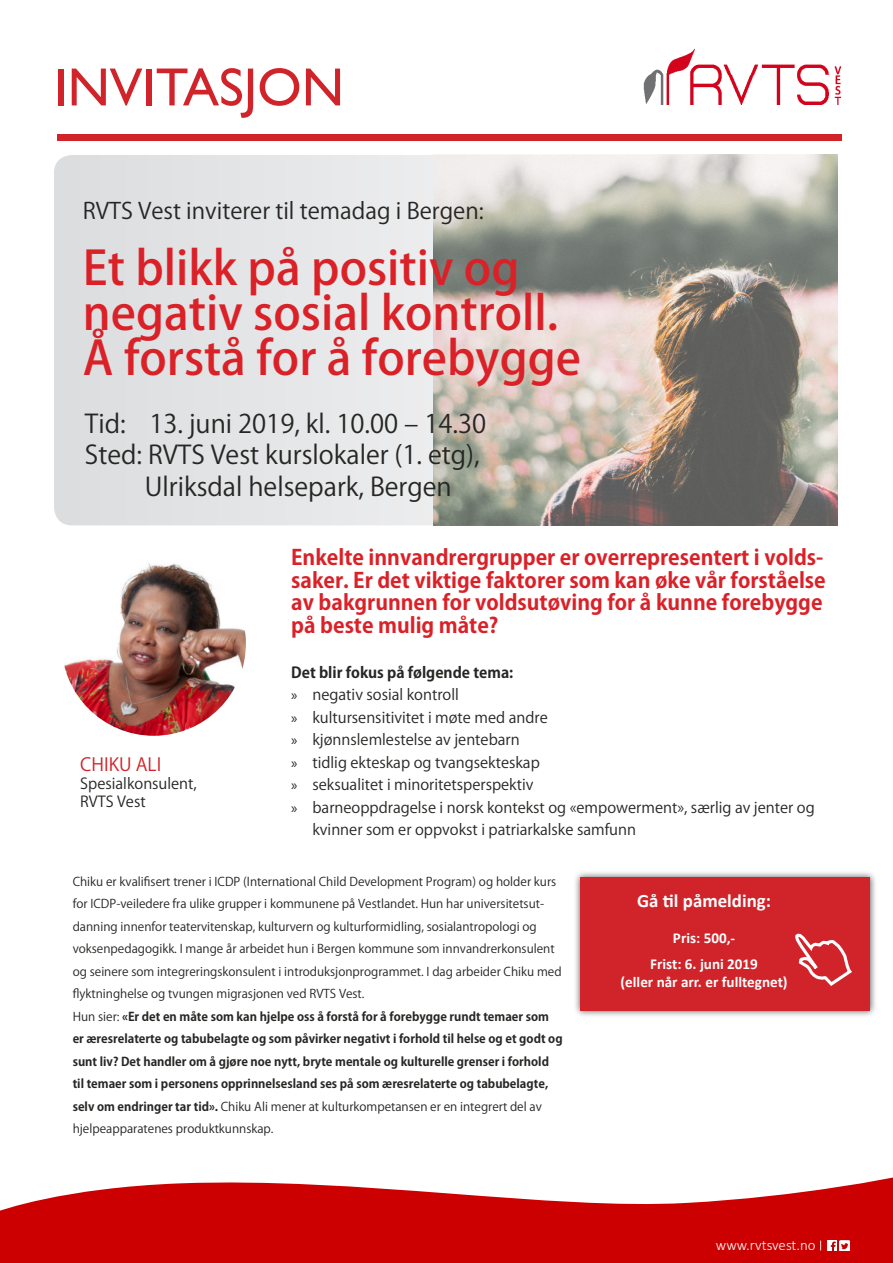
<style>
.page{position:relative;width:893px;height:1263px;background:#fff}
.page>*{position:absolute;margin:0;border:0;box-sizing:border-box;transform-origin:0 0}
.t1{font:54px "Gill Sans";color:#d1232a}
.t2{font:500 46.5px "Koz Go Pr 6 N";color:#da2128}
.t3{font:25.5px "Koz Go Pr 6 N";color:#262624}
.t4{font:22.5px "Koz Go Pr 6 N";color:#262624}
.t5{font:700 21px/22.5px "Koz Go Pr 6 N";color:#da2128}
.t6{font:700 18.9px "Calibri";color:#fff}
.t7{font:18px "Koz Go Pr 6 N";color:#d1232a}
.t8{font:700 15.15px "Calibri";color:#fff}
.t9{font:15px/22.5px "Koz Go Pr 6 N";color:#262624}
.t10{font:700 15px "Koz Go Pr 6 N";color:#262624}
.t11{font:300 14.85px "Calibri";color:#fff}
.t12{font:12px/22.5px "Koz Go Pr 6 N";color:#262624}
.t13{font:700 12px/22.5px "Koz Go Pr 6 N";color:#262624}
.s1{font-family:"Myriad Pro"}
.s2{font-weight:400}
</style>
<div class="page">
<div style="left:54px;top:155px;width:788px;height:370px;background:#e4e5e6;border-radius:18px"></div>
<div style="left:57px;top:134px;width:785px;height:6px;background:#d1232a"></div>
<img style="left:643px;top:49px;width:198px;height:56px">
<svg style="left:0;top:1177px;width:893px;height:86px;fill:#c00"></svg>
<svg style="left:827px;top:1240px;width:23px;height:10px"></svg>
<div style="left:573px;top:870px;width:304px;height:148px;background:#231f20;opacity:.75"></div>
<div style="left:580px;top:877px;width:290px;height:134px;background:#d1232a"></div>
<svg style="left:795px;top:933px;width:57px;height:53px"></svg>
<img style="left:62px;top:551px;width:184px;height:185px;border-radius:92px">
<img style="left:434px;top:155px;width:403px;height:370px">
<p class="t1" style="left:54px;top:56px;width:291px">INVITASJON</p>
<p class="t4" style="left:83px;top:198px;width:402px">RVTS Vest inviterer til temadag i Bergen:</p>
<p class="t2" style="left:83px;top:242px;width:438px">Et blikk på positiv og</p>
<p class="t2" style="left:83px;top:287px;width:477px">negativ sosial kontroll.</p>
<p class="t2" style="left:83px;top:332px;width:500px">Å forstå for å forebygge</p>
<p class="t3" style="left:85px;top:409px;width:403px">Tid: 13. juni 2019, kl. 10.00 – 14.30</p>
<p class="t3" style="left:85px;top:441px;width:396px">Sted: RVTS Vest kurslokaler (1. etg),</p>
<p class="t3" style="left:145px;top:472px;width:308px">Ulriksdal helsepark, Bergen</p>
<p class="t7" style="left:80px;top:754px;width:82px">CHIKU ALI</p>
<p class="t9" style="left:80px;top:772px;width:118px">Spesialkonsulent,</p>
<p class="t9" style="left:80px;top:790px;width:67px">RVTS Vest</p>
<p class="t5" style="left:291px;top:547px;width:536px">Enkelte innvandrergrupper er overrepresentert i volds&shy;saker. Er det viktige faktorer som kan øke vår forståelse av bakgrunnen for voldsutøving for å kunne forebygge på beste mulig måte?</p>
<p class="t10" style="left:291px;top:664px;width:224px">Det blir fokus på følgende tema:</p>
<p class="t9" style="left:291px;top:684px;width:169px"><span class="s1">»</span> negativ sosial kontroll</p>
<p class="t9" style="left:291px;top:706px;width:258px"><span class="s1">»</span> kultursensitivitet i møte med andre</p>
<p class="t9" style="left:291px;top:729px;width:230px"><span class="s1">»</span> kjønnslemlestelse av jentebarn</p>
<p class="t9" style="left:291px;top:751px;width:250px"><span class="s1">»</span> tidlig ekteskap og tvangsekteskap</p>
<p class="t9" style="left:291px;top:774px;width:244px"><span class="s1">»</span> seksualitet i minoritetsperspektiv</p>
<p class="t9" style="left:312px;top:796px;width:504px;text-indent:-21px"><span class="s1">»</span> barneoppdragelse i norsk kontekst og «empowerment», særlig av jenter og kvinner som er oppvokst i patriarkalske samfunn</p>
<p class="t12" style="left:73px;top:870px;width:490px">Chiku er kvalifisert trener i ICDP (International Child Development Program) og holder kurs for ICDP-veiledere fra ulike grupper i kommunene på Vestlandet. Hun har universitetsut&shy;danning innenfor teatervitenskap, kulturvern og kulturformidling, sosialantropologi og voksenpedagogikk. I mange år arbeidet hun i Bergen kommune som innvandrerkonsulent og seinere som integreringskonsulent i introduksjonprogrammet. I dag arbeider Chiku med flyktninghelse og tvungen migrasjonen ved RVTS Vest.</p>
<p class="t13" style="left:73px;top:1005px;width:491px"><span class="s2">Hun sier:</span> «Er det en måte som kan hjelpe oss å forstå for å forebygge rundt temaer som er æresrelaterte og tabubelagte og som påvirker negativt i forhold til helse og et godt og sunt liv? Det handler om å gjøre noe nytt, bryte mentale og kulturelle grenser i forhold til temaer som i personens opprinnelsesland ses på som æresrelaterte og tabubelagte, selv om endringer tar tid». <span class="s2">Chiku Ali mener at kulturkompetansen er en integrert del av hjelpeapparatenes produktkunnskap.</span></p>
<p class="t6" style="left:637px;top:887px;width:135px">Gå til påmelding:</p>
<p class="t8" style="left:673px;top:927px;width:64px">Pris: 500,-</p>
<p class="t8" style="left:650px;top:953px;width:109px">Frist: 6. juni 2019</p>
<p class="t8" style="left:621px;top:971px;width:169px">(eller når arr. er fulltegnet)</p>
<p class="t11" style="left:716px;top:1235px;width:101px">www.rvtsvest.no</p>
</div>
